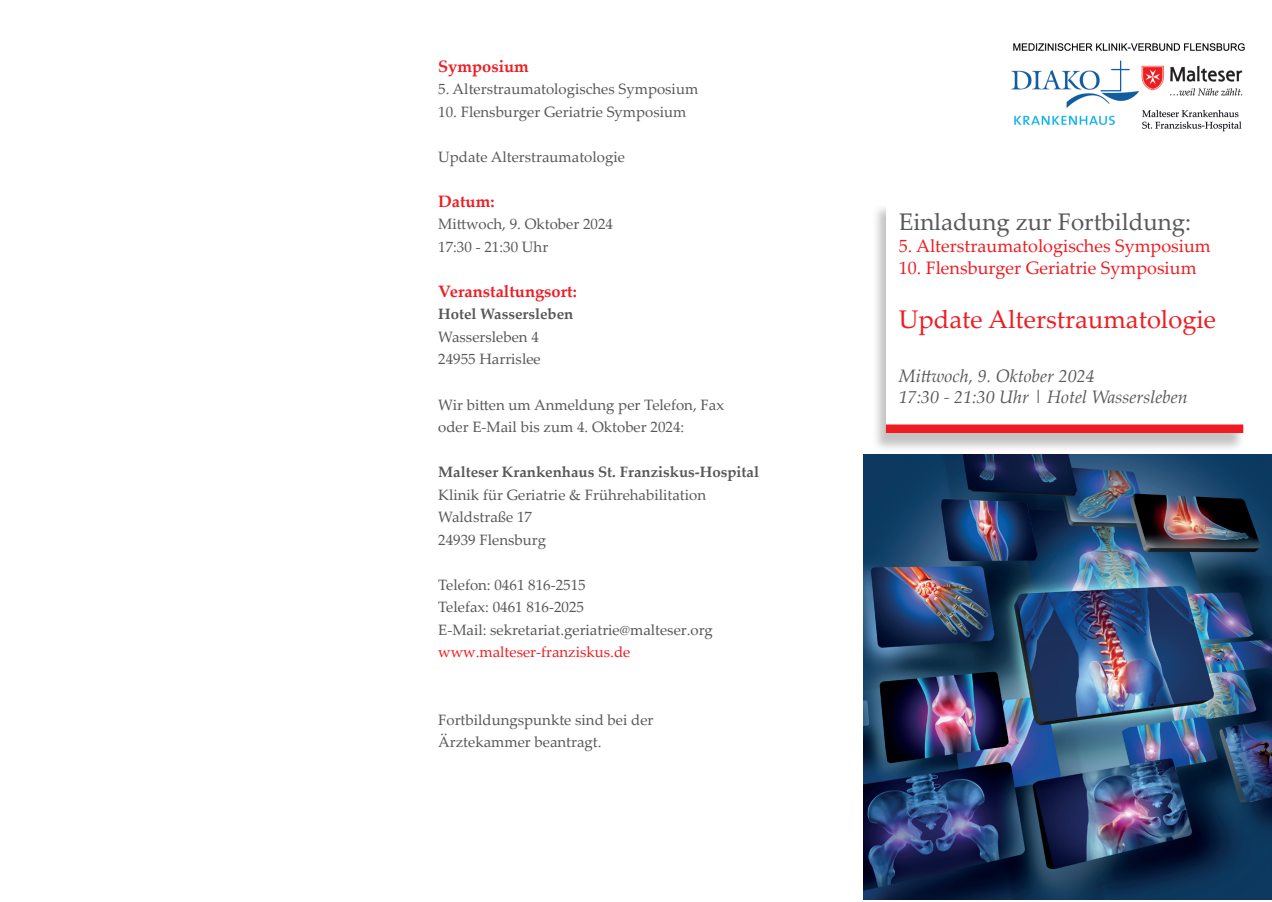
<style>
.page{position:relative;width:1272px;height:902px;background:#fff}
.page>*{position:absolute;margin:0;border:0;box-sizing:border-box;transform-origin:0 0}
.t1{font:25.5px "Palatino Linotype";color:#ee1d23}
.t2{font:24px "Palatino Linotype";color:#57585a}
.t3{font:18px "Palatino Linotype";color:#ee1d23}
.t4{font:italic 18px "Palatino Linotype";color:#57585a}
.t5{font:700 16.5px "Palatino Linotype";color:#ee1d23}
.t6{font:15px "Palatino Linotype";color:#57585a}
.t7{font:700 15px "Palatino Linotype";color:#57585a}
.t8{font:15px "Palatino Linotype";color:#ee1d23}
</style>
<div class="page">
<img style="left:863px;top:454px;width:408px;height:445px">
<img style="left:1011px;top:43px;width:234px;height:89px">
<div style="left:872px;top:203px;width:373px;height:249px;background:#231f20;opacity:.27"></div>
<div style="left:885px;top:200px;width:358px;height:228px;background:#fff"></div>
<div style="left:885px;top:424px;width:358px;height:9px;background:#ee1d23"></div>
<p class="t5" style="left:438px;top:54px;width:92px">Symposium</p>
<p class="t6" style="left:438px;top:79px;width:262px">5. Alterstraumatologisches Symposium</p>
<p class="t6" style="left:438px;top:101px;width:250px">10. Flensburger Geriatrie Symposium</p>
<p class="t6" style="left:438px;top:146px;width:188px">Update Alterstraumatologie</p>
<p class="t5" style="left:438px;top:189px;width:58px">Datum:</p>
<p class="t6" style="left:438px;top:214px;width:176px">Mittwoch, 9. Oktober 2024</p>
<p class="t6" style="left:438px;top:236px;width:112px">17:30 - 21:30 Uhr</p>
<p class="t5" style="left:438px;top:279px;width:140px">Veranstaltungsort:</p>
<p class="t7" style="left:438px;top:304px;width:137px">Hotel Wassersleben</p>
<p class="t6" style="left:438px;top:326px;width:102px">Wassersleben 4</p>
<p class="t6" style="left:438px;top:349px;width:104px">24955 Harrislee</p>
<p class="t6" style="left:438px;top:394px;width:287px">Wir bitten um Anmeldung per Telefon, Fax</p>
<p class="t6" style="left:438px;top:416px;width:247px">oder E-Mail bis zum 4. Oktober 2024:</p>
<p class="t7" style="left:438px;top:461px;width:322px">Malteser Krankenhaus St. Franziskus-Hospital</p>
<p class="t6" style="left:438px;top:484px;width:269px">Klinik für Geriatrie &amp; Frührehabilitation</p>
<p class="t6" style="left:438px;top:506px;width:95px">Waldstraße 17</p>
<p class="t6" style="left:438px;top:529px;width:109px">24939 Flensburg</p>
<p class="t6" style="left:438px;top:574px;width:149px">Telefon: 0461 816-2515</p>
<p class="t6" style="left:438px;top:596px;width:147px">Telefax: 0461 816-2025</p>
<p class="t6" style="left:438px;top:619px;width:276px">E-Mail: sekretariat.geriatrie@malteser.org</p>
<p class="t8" style="left:438px;top:641px;width:194px">www.malteser-franziskus.de</p>
<p class="t6" style="left:438px;top:709px;width:217px">Fortbildungspunkte sind bei der</p>
<p class="t6" style="left:438px;top:731px;width:165px">Ärztekammer beantragt.</p>
<p class="t2" style="left:898px;top:205px;width:294px">Einladung zur Fortbildung:</p>
<p class="t3" style="left:898px;top:233px;width:314px">5. Alterstraumatologisches Symposium</p>
<p class="t3" style="left:898px;top:254px;width:299px">10. Flensburger Geriatrie Symposium</p>
<p class="t1" style="left:898px;top:301px;width:319px">Update Alterstraumatologie</p>
<p class="t4" style="left:898px;top:362px;width:198px">Mittwoch, 9. Oktober 2024</p>
<p class="t4" style="left:898px;top:384px;width:291px">17:30 - 21:30 Uhr | Hotel Wassersleben</p>
</div>
